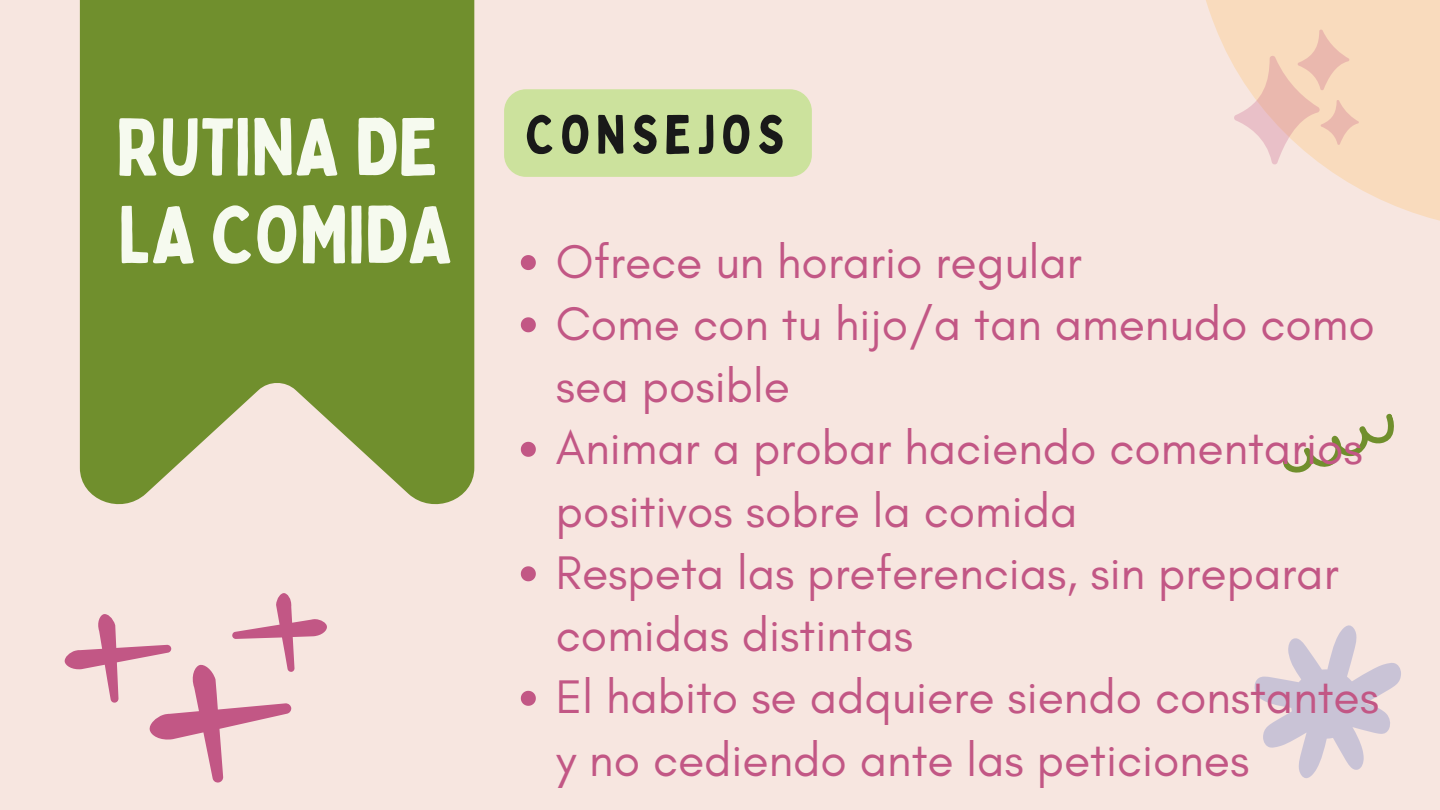
<style>
.page{position:relative;width:1440px;height:810px;background:#f7e6e0}
.page>*{position:absolute;margin:0;border:0;box-sizing:border-box;transform-origin:0 0}
.t1{font:80px/87.8px "Bobby Jones";color:#f6faef}
.t2{font:54px "Bobby Jones";letter-spacing:.1em;color:#191919}
.t3{font:48px/62.2px "Glacial Indifference";color:#c25785}
</style>
<div class="page">
<svg style="left:80px;top:0;width:394px;height:505px;background:#7d973e"></svg>
<div style="left:504px;top:89px;width:308px;height:88px;background:#cce29d;border-radius:22px"></div>
<svg style="left:64px;top:593px;width:263px;height:190px"></svg>
<svg style="left:1206px;top:0;width:234px;height:221px;fill:#f9dbbd"></svg>
<svg style="left:1234px;top:30px;width:125px;height:135px;background:#f3d1bf"></svg>
<svg style="left:1254px;top:625px;width:147px;height:153px"></svg>
<svg style="left:1283px;top:413px;width:111px;height:60px"></svg>
<svg style="left:521px;top:255px;width:15px;height:15px"></svg>
<svg style="left:521px;top:317px;width:15px;height:15px"></svg>
<svg style="left:521px;top:442px;width:15px;height:15px"></svg>
<svg style="left:521px;top:566px;width:15px;height:15px"></svg>
<svg style="left:521px;top:691px;width:15px;height:15px"></svg>
<p class="t1" style="left:116px;top:101px;width:338px">RUTINA DE<br>LA COMIDA</p>
<p class="t2" style="left:526px;top:100px;width:261px">CONSEJOS</p>
<p class="t3" style="left:556px;top:230px;width:527px">Ofrece un horario regular</p>
<h1 class="t3" style="left:556px;top:292px;width:821px">Come con tu hijo/a tan amenudo como sea posible</h1>
<h2 class="t3" style="left:556px;top:416px;width:809px">Animar a probar haciendo comentarios positivos sobre la comida</h2>
<p class="t3" style="left:556px;top:541px;width:784px">Respeta las preferencias, sin preparar comidas distintas</p>
<p class="t3" style="left:556px;top:665px;width:825px">El habito se adquiere siendo constantes y no cediendo ante las peticiones</p>
</div>
